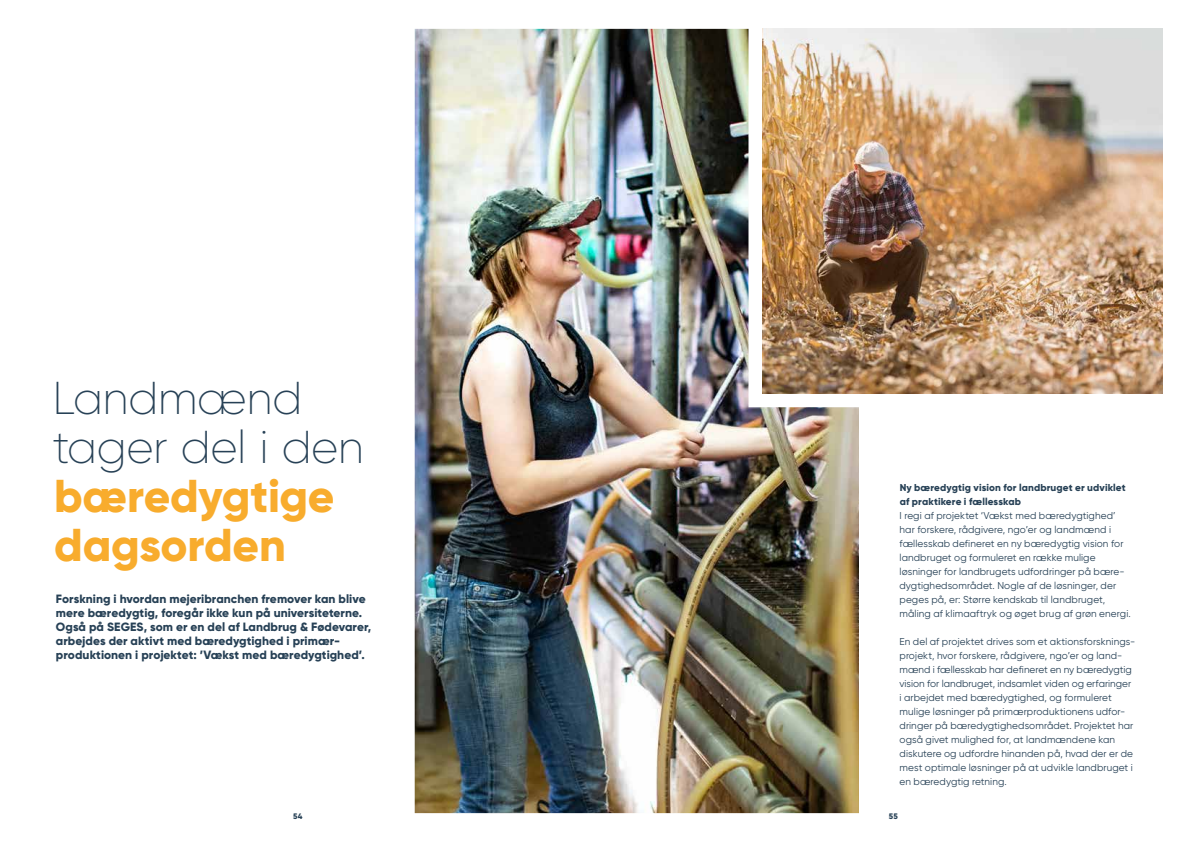
<style>
.page{position:relative;width:1191px;height:842px;background:#fff}
.page>*{position:absolute;margin:0;border:0;box-sizing:border-box;transform-origin:0 0}
.t1{font:200 46px/49px "Gilroy";letter-spacing:-.015em;color:#274156}
.t2{font:800 46px/49px "Gilroy";letter-spacing:-.005em;color:#f8ac2d}
.t3{font:800 12px/14px "Gilroy";letter-spacing:.005em;color:#274156}
.t4{font:10px/14px "Gilroy";letter-spacing:.01em;color:#274156}
.t5{font:800 10px/14px "Gilroy";letter-spacing:.01em;color:#274156}
.t6{font:800 8px "Gilroy";color:#274156}
</style>
<div class="page">
<img style="left:415px;top:29px;width:444px;height:784px">
<img style="left:762px;top:29px;width:400px;height:364px">
<h1 class="t1" style="left:52px;top:373px;width:313px">Landmænd tager del i den</h1>
<h1 class="t2" style="left:54px;top:471px;width:282px">bæredygtige dagsorden</h1>
<p class="t3" style="left:56px;top:592px;width:317px">Forskning i hvordan mejeribranchen fremover kan blive mere bæredygtig, foregår ikke kun på universiteterne.<br>Også på SEGES, som er en del af Landbrug &amp; Fødevarer, arbejdes der aktivt med bæredygtighed i primær&shy;produktionen i projektet: ’Vækst med bæredygtighed’.</p>
<p class="t5" style="left:899px;top:481px;width:227px">Ny bæredygtig vision for landbruget er udviklet af praktikere i fællesskab</p>
<p class="t4" style="left:899px;top:509px;width:233px">I regi af projektet ‘Vækst med bæredygtighed’ har forskere, rådgivere, ngo’er og landmænd i fællesskab defineret en ny bæredygtig vision for landbruget og formuleret en række mulige løsninger for landbrugets udfordringer på bære&shy;dygtighedsområdet. Nogle af de løsninger, der peges på, er: Større kendskab til landbruget, måling af klimaaftryk og øget brug af grøn energi.</p>
<p class="t4" style="left:899px;top:635px;width:236px">En del af projektet drives som et aktionsforsknings&shy;projekt, hvor forskere, rådgivere, ngo’er og land&shy;mænd i fællesskab har defineret en ny bæredygtig vision for landbruget, indsamlet viden og erfaringer i arbejdet med bæredygtighed, og formuleret mulige løsninger på primærproduktionens udfor&shy;dringer på bæredygtighedsområdet. Projektet har også givet mulighed for, at landmændene kan diskutere og udfordre hinanden på, hvad der er de mest optimale løsninger på at udvikle landbruget i en bæredygtig retning.</p>
<p class="t6" style="left:293px;top:811px;width:11px">54</p>
<p class="t6" style="left:888px;top:811px;width:10px">55</p>
</div>
